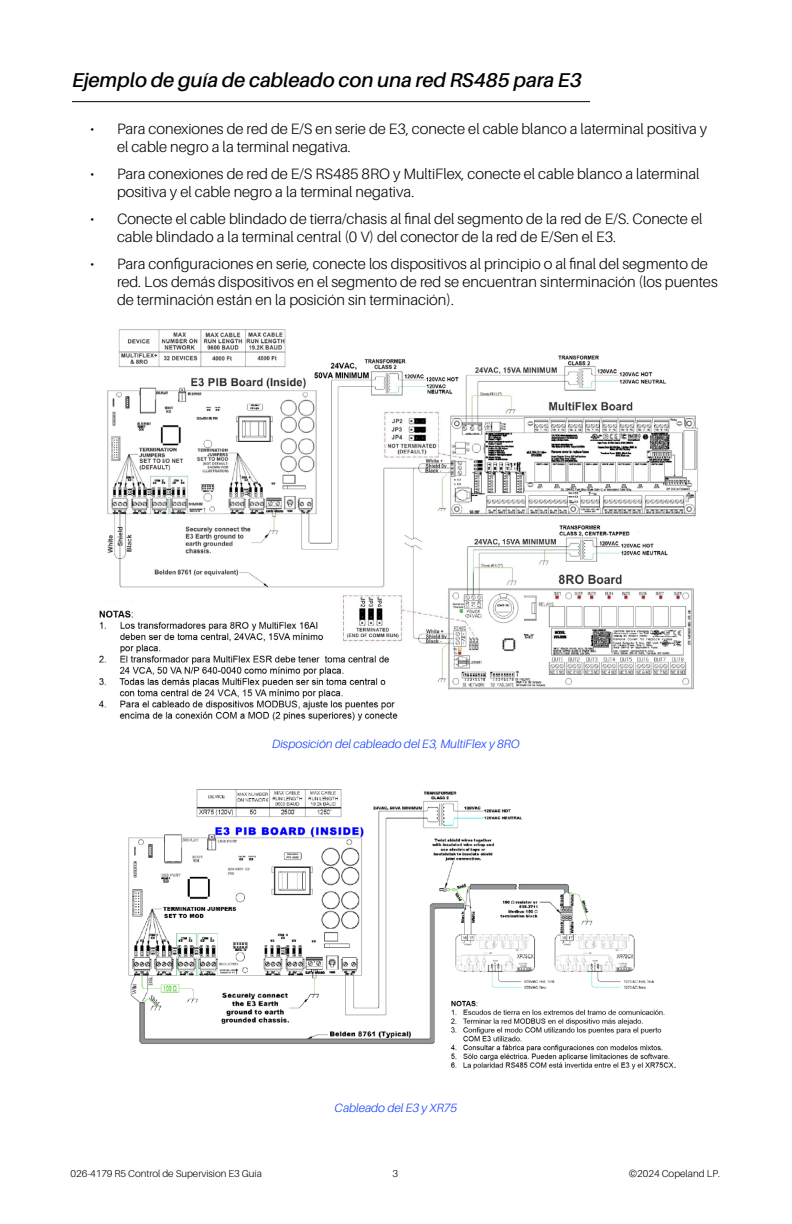
<style>
.page{position:relative;width:792px;height:1224px;background:#fff}
.page>*{position:absolute;margin:0;border:0;box-sizing:border-box;transform-origin:0 0}
.t1{font:italic 600 20px "Aileron";color:#000}
.t2{font:300 15px/18px "Aileron";color:#000}
.t3{font:italic 300 12px "Aileron";color:#0f3cff}
.t4{font:300 10px "Aileron";color:#000}
</style>
<div class="page">
<hr style="left:72px;top:101px;width:518px;height:1px;background:#000">
<img style="left:98px;top:327px;width:600px;height:394px">
<img style="left:128px;top:789px;width:548px;height:281px">
<h1 class="t1" style="left:72px;top:69px;width:511px">Ejemplo de guía de cableado con una red RS485 para E3</h1>
<p class="t2" style="left:117px;top:120px;width:592px;text-indent:-27px">• Para conexiones de red de E/S en serie de E3, conecte el cable blanco a laterminal positiva y el cable negro a la terminal negativa.</p>
<p class="t2" style="left:117px;top:165px;width:584px;text-indent:-27px">• Para conexiones de red de E/S RS485 8RO y MultiFlex, conecte el cable blanco a laterminal positiva y el cable negro a la terminal negativa.</p>
<p class="t2" style="left:117px;top:210px;width:587px;text-indent:-27px">• Conecte el cable blindado de tierra/chasis al final del segmento de la red de E/S. Conecte el cable blindado a la terminal central (0 V) del conector de la red de E/Sen el E3.</p>
<p class="t2" style="left:117px;top:255px;width:602px;text-indent:-27px">• Para configuraciones en serie, conecte los dispositivos al principio o al final del segmento de red. Los demás dispositivos en el segmento de red se encuentran sinterminación (los puentes de terminación están en la posición sin terminación).</p>
<p class="t3" style="left:272px;top:737px;width:249px">Disposición del cableado del E3, MultiFlex y 8RO</p>
<p class="t3" style="left:335px;top:1102px;width:124px">Cableado del E3 y XR75</p>
<p class="t4" style="left:71px;top:1168px;width:193px">026-4179 R5 Control de Supervision E3 Guía</p>
<p class="t4" style="left:392px;top:1168px;width:7px">3</p>
<p class="t4" style="left:629px;top:1168px;width:93px">©2024 Copeland LP.</p>
</div>
